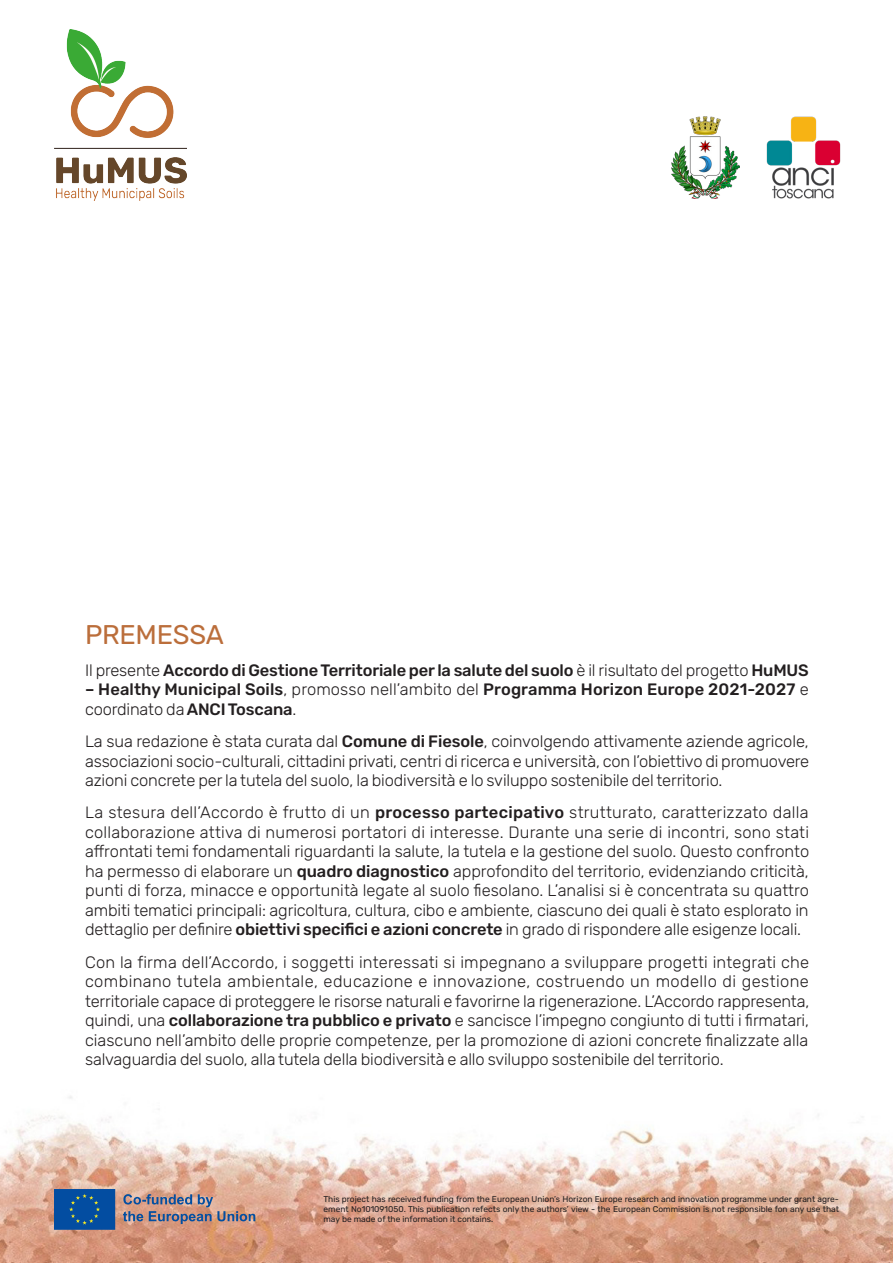
<style>
.page{position:relative;width:893px;height:1263px;background:#fff}
.page>*{position:absolute;margin:0;border:0;box-sizing:border-box;transform-origin:0 0}
.t1{font:27px "Rubik";letter-spacing:-.01em;color:#bb6e3b}
.t2{font:300 16.5px/19.5px "Rubik";letter-spacing:-.01em;color:#231f20;text-align:justify}
.t3{font:500 16.5px/19.5px "Rubik";letter-spacing:-.01em;color:#231f20}
.t4{font:8.4px/10.2px "Rubik";color:#231f20;text-align:justify}
.s1{font-weight:300}
.s2{font-weight:500}
</style>
<div class="page">
<img style="left:0;top:1096px;width:893px;height:167px">
<img style="left:766px;top:116px;width:75px;height:83px">
<img style="left:55px;top:29px;width:131px;height:171px">
<img style="left:671px;top:117px;width:69px;height:82px">
<svg style="left:54px;top:1189px;width:61px;height:41px;background:#0a519d"></svg>
<svg style="left:123px;top:1194px;width:132px;height:30px;background:#ab8f8e"></svg>
<p class="t1" style="left:85px;top:615px;width:140px">PREMESSA</p>
<p class="t3" style="left:85px;top:661px;width:725px"><span class="s1">Il presente</span> Accordo di Gestione Territoriale per la salute del suolo <span class="s1">è il risultato del progetto</span> HuMUS</p>
<p class="t3" style="left:85px;top:681px;width:725px">– Healthy Municipal Soils<span class="s1">, promosso nell’ambito del</span> Programma Horizon Europe 2021-2027 <span class="s1">e coordinato da</span> ANCI Toscana<span class="s1">.</span></p>
<p class="t2" style="left:85px;top:732px;width:726px">La sua redazione è stata curata dal <span class="s2">Comune di Fiesole</span>, coinvolgendo attivamente aziende agricole, associazioni socio-culturali, cittadini privati, centri di ricerca e università, con l’obiettivo di promuovere azioni concrete per la tutela del suolo, la biodiversità e lo sviluppo sostenibile del territorio.</p>
<p class="t2" style="left:85px;top:804px;width:726px">La stesura dell’Accordo è frutto di un <span class="s2">processo partecipativo</span> strutturato, caratterizzato dalla collaborazione attiva di numerosi portatori di interesse. Durante una serie di incontri, sono stati affrontati temi fondamentali riguardanti la salute, la tutela e la gestione del suolo. Questo confronto ha permesso di elaborare un <span class="s2">quadro diagnostico</span> approfondito del territorio, evidenziando criticità, punti di forza, minacce e opportunità legate al suolo fiesolano. L’analisi si è concentrata su quattro ambiti tematici principali: agricoltura, cultura, cibo e ambiente, ciascuno dei quali è stato esplorato in dettaglio per definire <span class="s2">obiettivi specifici e azioni concrete</span> in grado di rispondere alle esigenze locali.</p>
<p class="t2" style="left:85px;top:953px;width:726px">Con la firma dell’Accordo, i soggetti interessati si impegnano a sviluppare progetti integrati che combinano tutela ambientale, educazione e innovazione, costruendo un modello di gestione territoriale capace di proteggere le risorse naturali e favorirne la rigenerazione. L’Accordo rappresenta, quindi, una <span class="s2">collaborazione tra pubblico e privato</span> e sancisce l’impegno congiunto di tutti i firmatari, ciascuno nell’ambito delle proprie competenze, per la promozione di azioni concrete finalizzate alla salvaguardia del suolo, alla tutela della biodiversità e allo sviluppo sostenibile del territorio.</p>
<p class="t4" style="left:323px;top:1194px;width:517px">This project has received funding from the European Union’s Horizon Europe research and innovation programme under grant agre&shy;ement No101091050. This publication refects only the authors’ view - the European Commission is not responsible fon any use that may be made of the information it contains.</p>
</div>
